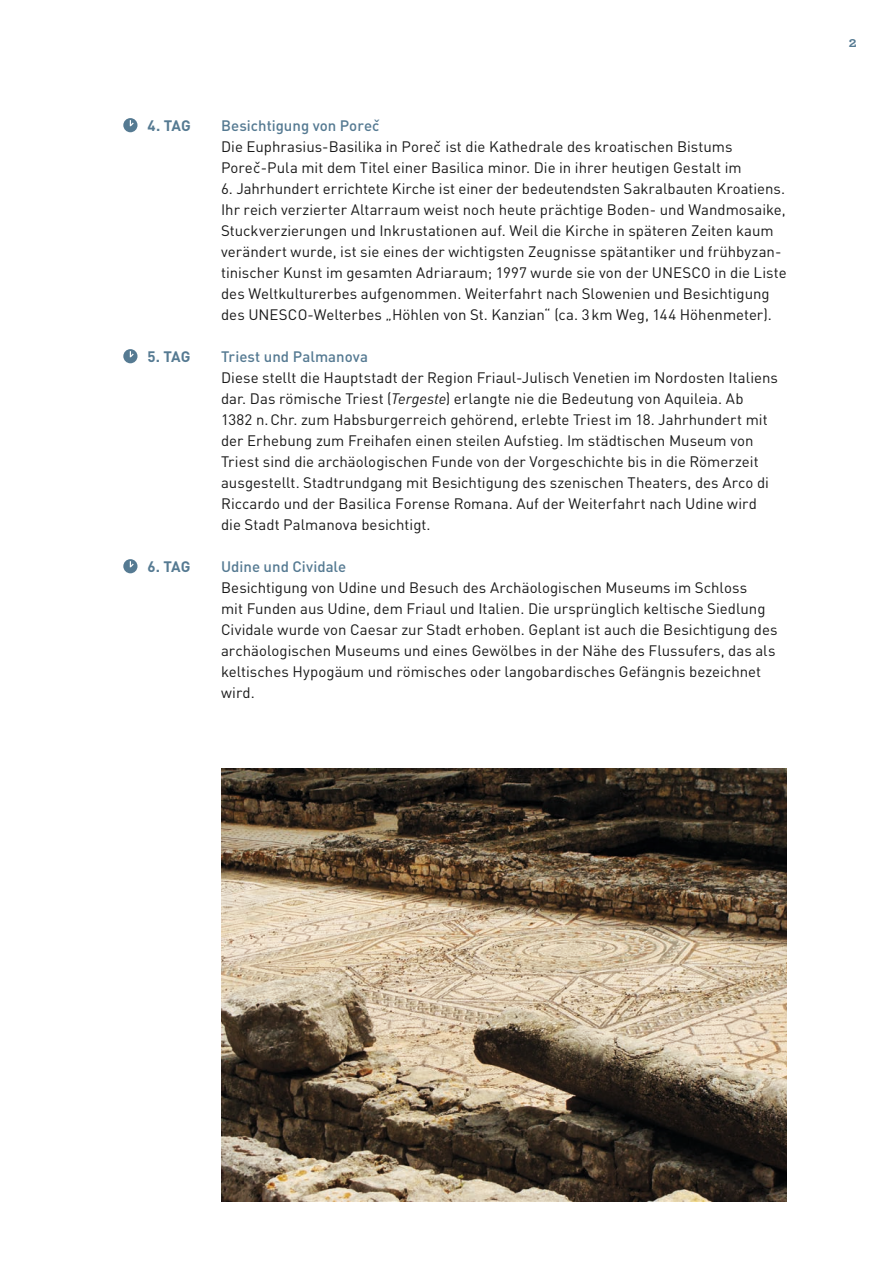
<style>
.page{position:relative;width:893px;height:1263px;background:#fff}
.page>*{position:absolute;margin:0;border:0;box-sizing:border-box;transform-origin:0 0}
.t1{font:15px/21px "DIN";color:#191919}
.t2{font:500 15px "DIN";color:#557a92}
.t3{font:700 15px "DIN";letter-spacing:-.025em;color:#557a92}
.t4{font:700 15px "Archer";color:#557a92}
.s1{font-style:italic}
</style>
<div class="page">
<div style="left:123px;top:118px;width:14px;height:14px;background:#557a92;border-radius:50%"></div>
<svg style="left:129px;top:120px;width:5px;height:7px"></svg>
<div style="left:123px;top:349px;width:14px;height:14px;background:#557a92;border-radius:50%"></div>
<svg style="left:129px;top:351px;width:5px;height:7px"></svg>
<div style="left:123px;top:559px;width:14px;height:14px;background:#557a92;border-radius:50%"></div>
<svg style="left:129px;top:561px;width:5px;height:7px"></svg>
<img style="left:221px;top:768px;width:566px;height:434px">
<p class="t3" style="left:148px;top:115px;width:45px">4. TAG</p>
<p class="t3" style="left:148px;top:346px;width:44px">5. TAG</p>
<p class="t3" style="left:148px;top:556px;width:44px">6. TAG</p>
<p class="t2" style="left:221px;top:116px;width:161px">Besichtigung von Porecˇ</p>
<p class="t1" style="left:221px;top:136px;width:522px">Die Euphrasius-Basilika in Porecˇ ist die Kathedrale des kroatischen Bistums<br>Porecˇ-Pula mit dem Titel einer Basilica minor. Die in ihrer heutigen Gestalt im</p>
<p class="t1" style="left:221px;top:178px;width:567px">6. Jahrhundert errichtete Kirche ist einer der bedeutendsten Sakralbauten Kroatiens.<br>Ihr reich verzierter Altarraum weist noch heute prächtige Boden- und Wandmosaike, Stuckverzierungen und Inkrustationen auf. Weil die Kirche in späteren Zeiten kaum verändert wurde, ist sie eines der wichtigsten Zeugnisse spätantiker und frühbyzan&shy;tinischer Kunst im gesamten Adriaraum; 1997 wurde sie von der UNESCO in die Liste des Weltkulturerbes aufgenommen. Weiterfahrt nach Slowenien und Besichtigung des UNESCO-Welterbes „Höhlen von St. Kanzian“ (ca. 3km Weg, 144 Höhenmeter).</p>
<p class="t2" style="left:221px;top:347px;width:148px">Triest und Palmanova</p>
<p class="t1" style="left:221px;top:367px;width:558px">Diese stellt die Hauptstadt der Region Friaul-Julisch Venetien im Nordosten Italiens dar. Das römische Triest (<span class="s1">Tergeste</span>) erlangte nie die Bedeutung von Aquileia. Ab 1382 n.Chr. zum Habsburgerreich gehörend, erlebte Triest im 18. Jahrhundert mit der Erhebung zum Freihafen einen steilen Aufstieg. Im städtischen Museum von Triest sind die archäologischen Funde von der Vorgeschichte bis in die Römerzeit ausgestellt. Stadtrundgang mit Besichtigung des szenischen Theaters, des Arco di Riccardo und der Basilica Forense Romana. Auf der Weiterfahrt nach Udine wird die Stadt Palmanova besichtigt.</p>
<p class="t2" style="left:221px;top:557px;width:127px">Udine und Cividale</p>
<p class="t1" style="left:221px;top:577px;width:558px">Besichtigung von Udine und Besuch des Archäologischen Museums im Schloss<br>mit Funden aus Udine, dem Friaul und Italien. Die ursprünglich keltische Siedlung Cividale wurde von Caesar zur Stadt erhoben. Geplant ist auch die Besichtigung des archäologischen Museums und eines Gewölbes in der Nähe des Flussufers, das als keltisches Hypogäum und römisches oder langobardisches Gefängnis bezeichnet wird.</p>
<p class="t4" style="left:849px;top:30px;width:9px">2</p>
</div>
